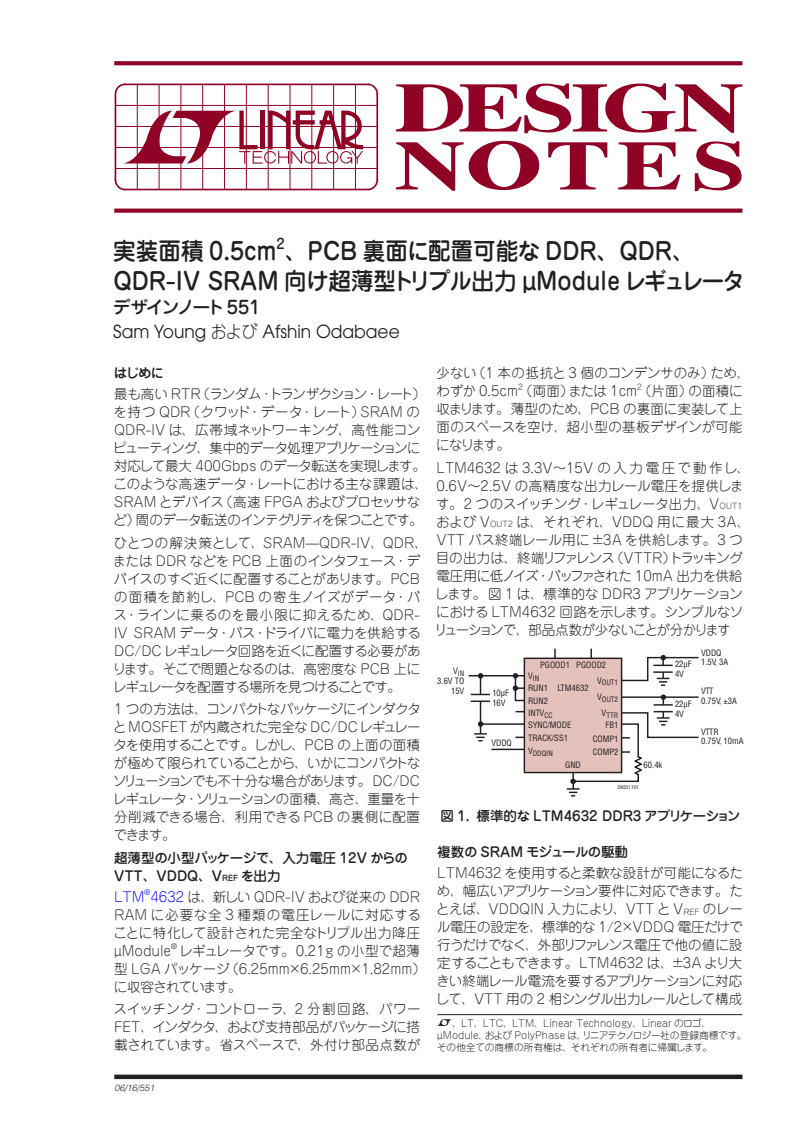
<style>
.page{position:relative;width:810px;height:1134px;background:#fff}
.page>*{position:absolute;margin:0;border:0;box-sizing:border-box;transform-origin:0 0}
.t1{font:500 24px "Jun 34 Pro";color:#231f20;scale:.94 1}
.t2{font:18px "Avant Garde";color:#231f20;scale:.95 1}
.t3{font:500 18px "Jun 34 Pro";letter-spacing:-.115em;color:#231f20}
.t4{font:500 14.1px "Jun 34 Pro";color:#231f20;scale:.94 1}
.t5{font:300 13.5px/18px "Jun 101 Pro";letter-spacing:-.01em;color:#231f20}
.t6{font:500 13.5px/18px "Jun 34 Pro";color:#231f20}
.t7{font:500 13.5px "Jun 34 Pro";letter-spacing:-.02em;color:#231f20}
.t8{font:300 9.75px/12px "Jun 101 Pro";color:#231f20}
.t9{font:italic 300 9px "Helvetica";color:#231f20}
.t10{font:8.55px/9.8px "Linear Helv Cond";color:#231f20}
.t11{font:300 7.95px "Jun 101 Pro";color:#231f20}
.t12{font:7.35px "Linear Helv Cond";color:#231f20}
.t13{font:7.35px "Linear Helv Cond";color:#00f;scale:.96 1}
.t14{font:7.35px "Linear Helv Cond";color:#231f20;scale:.96 1}
.t15{font:4.95px "Linear Helv Cond";color:#231f20}
.s1{font-family:"Jun 101 Pro";font-weight:300;font-size:17.1px}
.s2{font-size:7.95px}
.s3{color:#00f}
</style>
<div class="page">
<hr style="left:114px;top:1075px;width:628px;height:4px;background:#231f20">
<svg style="left:114px;top:61px;width:628px;height:4px;background:#950d30"></svg>
<svg style="left:114px;top:209px;width:628px;height:4px;background:#981335"></svg>
<svg style="left:114px;top:83px;width:265px;height:108px"></svg>
<hr style="left:355px;top:85px;width:1px;height:104px;background:#900126">
<hr style="left:333px;top:85px;width:1px;height:104px;background:#900126">
<hr style="left:312px;top:85px;width:1px;height:104px;background:#900126">
<hr style="left:290px;top:85px;width:1px;height:104px;background:#900126">
<hr style="left:268px;top:85px;width:1px;height:104px;background:#900126">
<hr style="left:246px;top:85px;width:1px;height:104px;background:#900126">
<hr style="left:224px;top:85px;width:1px;height:104px;background:#900126">
<hr style="left:202px;top:85px;width:1px;height:104px;background:#900126">
<hr style="left:181px;top:85px;width:1px;height:104px;background:#900126">
<hr style="left:159px;top:85px;width:1px;height:104px;background:#900126">
<hr style="left:137px;top:85px;width:1px;height:104px;background:#900126">
<hr style="left:116px;top:105px;width:261px;height:1px;background:#900126">
<hr style="left:116px;top:126px;width:261px;height:1px;background:#900126">
<hr style="left:116px;top:147px;width:261px;height:1px;background:#900126">
<hr style="left:116px;top:168px;width:261px;height:1px;background:#900126">
<svg style="left:396px;top:83px;width:346px;height:109px"></svg>
<hr style="left:480px;top:676px;width:1px;height:61px;background:#231f20">
<hr style="left:491px;top:749px;width:33px;height:1px;background:#231f20">
<hr style="left:469px;top:675px;width:55px;height:1px;background:#231f20">
<svg style="left:513px;top:673px;width:11px;height:29px"></svg>
<svg style="left:478px;top:673px;width:5px;height:6px"></svg>
<svg style="left:478px;top:721px;width:5px;height:6px"></svg>
<svg style="left:474px;top:733px;width:13px;height:9px"></svg>
<svg style="left:471px;top:694px;width:19px;height:8px"></svg>
<svg style="left:620px;top:655px;width:79px;height:31px"></svg>
<hr style="left:653px;top:671px;width:20px;height:2px;background:#231f20">
<div style="left:524px;top:658px;width:98px;height:115px;background:#e5c1bc"></div>
<div style="left:524px;top:658px;width:98px;height:115px;border:1px solid #231f20"></div>
<svg style="left:554px;top:649px;width:2px;height:9px"></svg>
<svg style="left:567px;top:694px;width:132px;height:103px"></svg>
<hr style="left:480px;top:723px;width:44px;height:2px;background:#231f20">
<hr style="left:437px;top:1014px;width:305px;height:1px;background:#231f20">
<p class="t4" style="left:276px;top:232px;width:10px">2</p>
<h1 class="t1" style="left:113px;top:262px;width:673px">QDR-IV SRAM 向け超薄型トリプル出力 µModule レギュレータ</h1>
<h2 class="t3" style="left:113px;top:293px;width:150px">デザインノート 551</h2>
<h2 class="t2" style="left:113px;top:321px;width:303px">Sam Young <span class="s1">および</span> Afshin Odabaee</h2>
<h1 class="t1" style="left:113px;top:232px;width:620px">実装面積 0.5cm 、PCB 裏面に配置可能な DDR、QDR、</h1>
<p class="t6" style="left:114px;top:363px;width:52px">はじめに</p>
<p class="t5" style="left:113px;top:383px;width:316px">最も高い RTR（ランダム・トランザクション・レート）を持つ QDR（クワッド・データ・レート）SRAM の<br>QDR-IV は、広帯域ネットワーキング、高性能コンピューティング、集中的データ処理アプリケーションに対応して最大 400Gbps のデータ転送を実現します。このような高速データ・レートにおける主な課題は、<br>SRAM とデバイス（高速 FPGA およびプロセッサなど）間のデータ転送のインテグリティを保つことです。</p>
<p class="t5" style="left:113px;top:532px;width:317px">ひとつの解決策として、SRAM—QDR-IV、QDR、または DDR などを PCB 上面のインタフェース・デバイスのすぐ近くに配置することがあります。PCBの面積を節約し、PCB の寄生ノイズがデータ・バス・ラインに乗るのを最小限に抑えるため、QDR-<br>IV SRAM データ・バス・ドライバに電力を供給する<br>DC/DC レギュレータ回路を近くに配置する必要があります。そこで問題となるのは、高密度な PCB 上にレギュレータを配置する場所を見つけることです。</p>
<p class="t5" style="left:113px;top:698px;width:310px;text-align:justify">1 つの方法は、コンパクトなパッケージにインダクタとMOSFETが内蔵された完全な DC/DCレギュレータを使用することです。しかし、PCB の上面の面積が極めて限られていることから、いかにコンパクトなソリューションでも不十分な場合があります。DC/DCレギュレータ・ソリューションの面積、高さ、重量を十分削減できる場合、利用できる PCB の裏側に配置できます。</p>
<p class="t6" style="left:114px;top:847px;width:295px">超薄型の小型パッケージで、入力電圧 12V からの<br>VTT、VDDQ、V<span class="s2">REF</span> を出力</p>
<p class="t5" style="left:114px;top:886px;width:308px"><span class="s3">LTM 4632</span> は、新しい QDR-IV および従来の DDR</p>
<p class="t13" style="left:145px;top:888px;width:7px">®</p>
<p class="t5" style="left:113px;top:904px;width:309px;text-align:justify">RAM に必要な全 3 種類の電圧レールに対応することに特化して設計された完全なトリプル出力降圧µModule</p>
<p class="t14" style="left:171px;top:942px;width:7px">®</p>
<p class="t5" style="left:114px;top:940px;width:314px;text-indent:65px">レギュレータです。0.21g の小型で超薄型 LGA パッケージ（6.25mm×6.25mm×1.82mm）に収容されています。</p>
<p class="t5" style="left:113px;top:998px;width:309px;text-align:justify">スイッチング・コントローラ、2 分割回路、パワーFET、インダクタ、および支持部品がパッケージに搭載されています。省スペースで、外付け部品点数が</p>
<p class="t9" style="left:114px;top:1082px;width:42px">06/16/551</p>
<p class="t5" style="left:437px;top:362px;width:315px">少ない（1 本の抵抗と 3 個のコンデンサのみ）ため、わずか 0.5cm（両面）または 1cm（片面）の面積に</p>
<p class="t11" style="left:518px;top:381px;width:7px">2</p>
<p class="t11" style="left:637px;top:381px;width:7px">2</p>
<p class="t5" style="left:436px;top:398px;width:308px;text-align:justify">収まります。薄型のため、PCB の裏面に実装して上面のスペースを空け、超小型の基板デザインが可能になります。</p>
<p class="t5" style="left:434px;top:457px;width:318px">LTM4632 は 3.3V～15V の入力電圧で動作し、<br>0.6V～2.5V の高精度な出力レール電圧を提供します。2 つのスイッチング・レギュレータ出力、V<span class="s2">OUT1</span>および V<span class="s2">OUT2</span> は、それぞれ、VDDQ 用に最大 3A、<br>VTT バス終端レール用に±3A を供給します。3 つ目の出力は、終端リファレンス（VTTR）トラッキング電圧用に低ノイズ・バッファされた 10mA 出力を供給します。図 1 は、標準的な DDR3 アプリケーションにおける LTM4632 回路を示します。シンプルなソリューションで、部品点数が少ないことが分かります</p>
<p class="t12" style="left:453px;top:669px;width:13px"><sup>V</sup>IN</p>
<p class="t10" style="left:437px;top:676px;width:29px;text-align:right">3.6V TO<br>15V</p>
<p class="t10" style="left:492px;top:688px;width:18px">10µF<br>16V</p>
<p class="t10" style="left:491px;top:738px;width:22px">VDDQ</p>
<p class="t10" style="left:540px;top:660px;width:68px">PGOOD1 PGOOD2</p>
<p class="t12" style="left:528px;top:674px;width:13px"><sup>V</sup>IN</p>
<p class="t10" style="left:528px;top:682px;width:45px;line-height:12.5px">RUN1<br>RUN2<br>INTV<sub>CC<br></sub>SYNC/MODE<br>TRACK/SS1</p>
<p class="t12" style="left:528px;top:748px;width:26px"><sup>V</sup>DDQIN</p>
<p class="t10" style="left:593px;top:747px;width:27px">COMP2</p>
<p class="t12" style="left:597px;top:678px;width:23px"><sup>V</sup>OUT1</p>
<p class="t10" style="left:557px;top:683px;width:33px">LTM4632</p>
<p class="t12" style="left:597px;top:695px;width:23px"><sup>V</sup>OUT2</p>
<p class="t10" style="left:593px;top:734px;width:27px">COMP1</p>
<p class="t12" style="left:602px;top:711px;width:18px"><sup>V</sup>TTR</p>
<p class="t10" style="left:606px;top:720px;width:14px">FB1</p>
<p class="t10" style="left:565px;top:760px;width:17px">GND</p>
<p class="t10" style="left:644px;top:760px;width:20px">60.4k</p>
<p class="t15" style="left:617px;top:784px;width:23px">DN551 F01</p>
<p class="t10" style="left:675px;top:648px;width:55px;text-indent:26px">VDDQ<br>22µF 1.5V, 3A</p>
<p class="t10" style="left:675px;top:669px;width:11px">4V</p>
<p class="t10" style="left:675px;top:699px;width:18px">22µF<br>4V</p>
<p class="t10" style="left:701px;top:686px;width:37px">VTT<br>0.75V, ±3A</p>
<p class="t10" style="left:701px;top:726px;width:44px">VTTR<br>0.75V, 10mA</p>
<p class="t6" style="left:441px;top:806px;width:302px">図 1．標準的な LTM4632 DDR3 アプリケーション</p>
<p class="t7" style="left:437px;top:842px;width:192px">複数の SRAM モジュールの駆動</p>
<p class="t5" style="left:436px;top:863px;width:309px;text-align:justify">LTM4632 を使用すると柔軟な設計が可能になるため、幅広いアプリケーション要件に対応できます。たとえば、VDDQIN 入力により、VTT と V<span class="s2">REF</span> のレール電圧の設定を、標準的な 1/2×VDDQ 電圧だけで行うだけでなく、外部リファレンス電圧で他の値に設定することもできます。LTM4632 は、±3A より大きい終端レール電流を要するアプリケーションに対応して、VTT 用の 2 相シングル出力レールとして構成</p>
<p class="t8" style="left:437px;top:1016px;width:311px;text-indent:15px">、LT、LTC、LTM、Linear Technology、Linear のロゴ、µModule、および PolyPhase は、リニアテクノロジー社の登録商標です。その他全ての商標の所有権は、それぞれの所有者に帰属します。</p>
</div>
